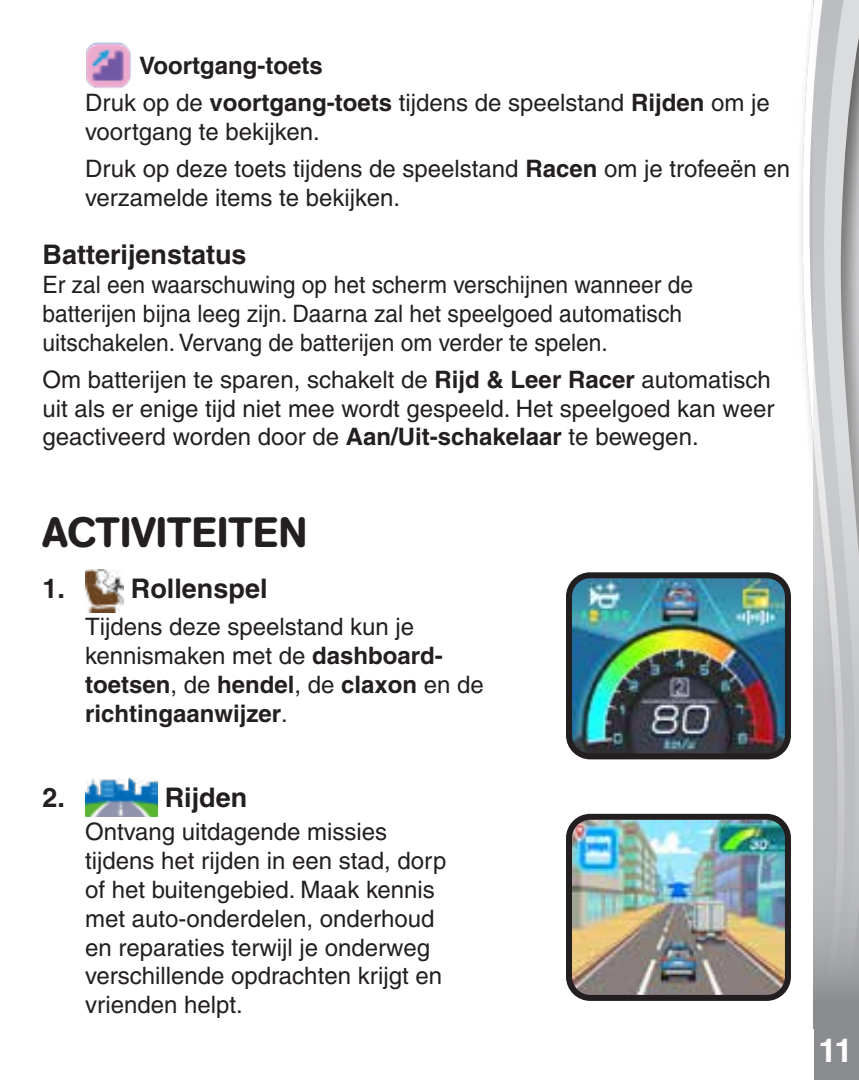
<style>
.page{position:relative;width:859px;height:1080px;background:#fff}
.page>*{position:absolute;margin:0;border:0;box-sizing:border-box;transform-origin:0 0}
.t1{font:500 42px "AG Book Rounded";color:#231f20}
.t2{font:700 33px "Helvetica";color:#fff}
.t3{font:700 27px "Helvetica";color:#231f20}
.t4{font:500 24px/28.8px "Helvetica";color:#231f20}
.t5{font:500 24px/28.8px "Helvetica";color:#231f20;scale:.95 1}
.s1{font-weight:700}
</style>
<div class="page">
<svg style="left:802px;top:0;width:12px;height:1029px"></svg>
<svg style="left:814px;top:0;width:45px;height:1080px;background:#bdbec0"></svg>
<img style="left:86px;top:43px;width:45px;height:45px">
<img style="left:85px;top:569px;width:38px;height:43px">
<img style="left:85px;top:778px;width:72px;height:39px">
<img style="left:573px;top:579px;width:211px;height:173px">
<div style="left:566px;top:572px;width:225px;height:187px;border:6px solid #231f20;border-radius:21px"></div>
<img style="left:573px;top:821px;width:211px;height:173px">
<div style="left:566px;top:814px;width:225px;height:187px;border:6px solid #231f20;border-radius:21px"></div>
<p class="t4" style="left:85px;top:47px;width:686px;line-height:37.2px;text-indent:54px"><span class="s1">Voortgang-toets<br></span>Druk op de <span class="s1">voortgang-toets</span> tijdens de speelstand <span class="s1">Rijden</span> om je</p>
<p class="t4" style="left:85px;top:113px;width:706px;line-height:37.2px">voortgang te bekijken.<br>Druk op deze toets tijdens de speelstand <span class="s1">Racen</span> om je trofeeën en</p>
<p class="t4" style="left:85px;top:183px;width:317px">verzamelde items te bekijken.</p>
<p class="t3" style="left:43px;top:238px;width:206px">Batterijenstatus</p>
<p class="t5" style="left:43px;top:270px;width:686px">Er zal een waarschuwing op het scherm verschijnen wanneer de batterijen bijna leeg zijn. Daarna zal het speelgoed automatisch uitschakelen. Vervang de batterijen om verder te spelen.</p>
<p class="t4" style="left:43px;top:365px;width:733px">Om batterijen te sparen, schakelt de <span class="s1">Rijd &amp; Leer Racer</span> automatisch uit als er enige tijd niet mee wordt gespeeld. Het speelgoed kan weer geactiveerd worden door de <span class="s1">Aan/Uit-schakelaar</span> te bewegen.</p>
<h1 class="t1" style="left:43px;top:508px;width:266px">ACTIVITEITEN</h1>
<p class="t3" style="left:43px;top:572px;width:24px">1.</p>
<p class="t3" style="left:131px;top:572px;width:138px">Rollenspel</p>
<p class="t4" style="left:85px;top:612px;width:400px">Tijdens deze speelstand kun je kennismaken met de <span class="s1">dashboard&shy;toetsen</span>, de <span class="s1">hendel</span>, de <span class="s1">claxon</span> en de <span class="s1">richtingaanwijzer</span>.</p>
<p class="t3" style="left:43px;top:781px;width:24px">2.</p>
<p class="t3" style="left:165px;top:781px;width:84px">Rijden</p>
<p class="t4" style="left:85px;top:818px;width:363px">Ontvang uitdagende missies tijdens het rijden in een stad, dorp of het buitengebied. Maak kennis met auto-onderdelen, onderhoud en reparaties terwijl je onderweg verschillende opdrachten krijgt en vrienden helpt.</p>
<h2 class="t2" style="left:818px;top:1028px;width:36px">11</h2>
</div>
